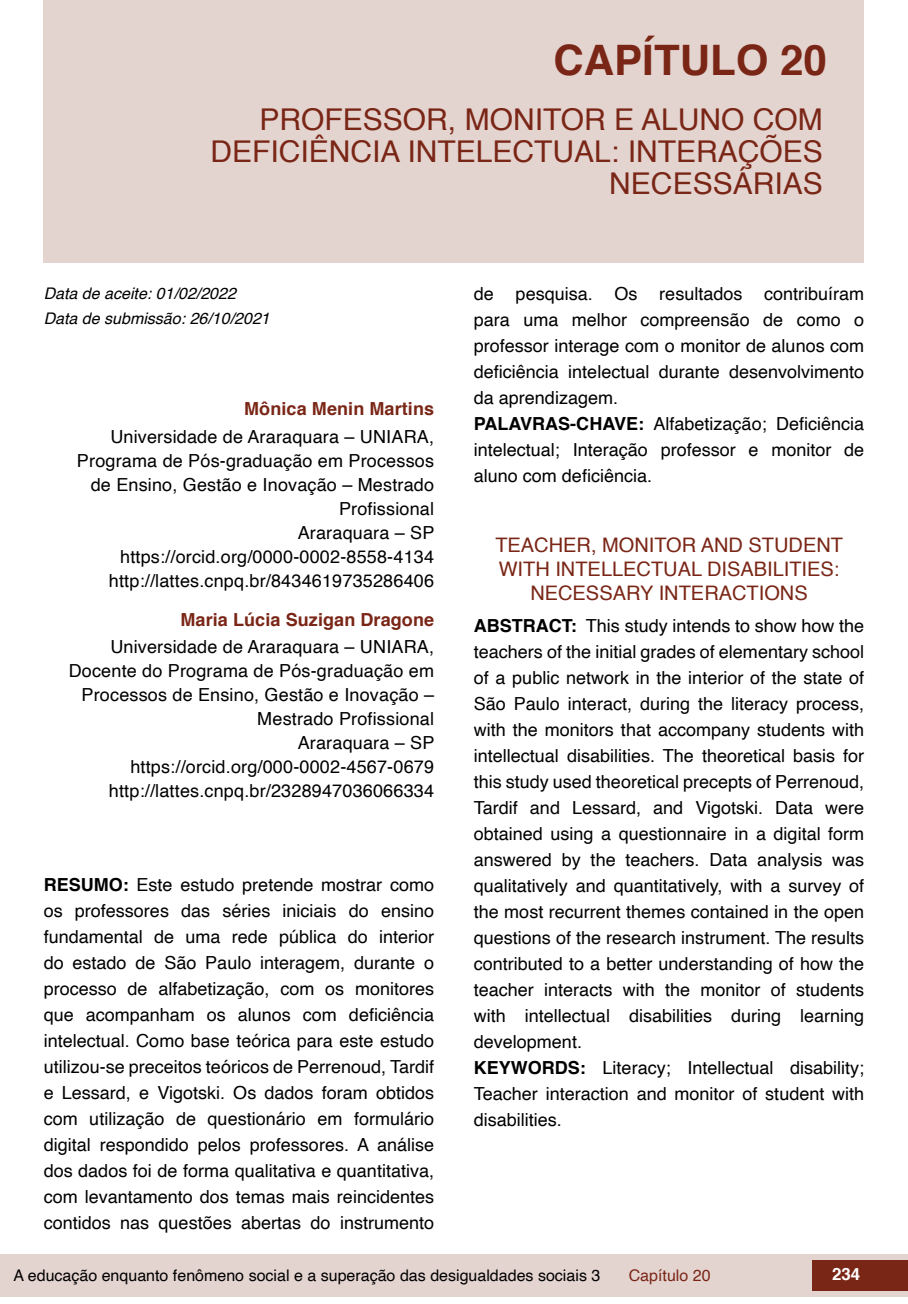
<style>
.page{position:relative;width:908px;height:1304px;background:#fff}
.page>*{position:absolute;margin:0;border:0;box-sizing:border-box;transform-origin:0 0}
.t1{font:700 42px "Helvetica";color:#7a2616}
.t2{font:30px/32px "Helvetica";color:#7a2616;text-align:right}
.t3{font:20px/24px "Helvetica";color:#7a2616;text-align:center}
.t4{font:18px/26px "Helvetica";color:#000;text-align:right}
.t5{font:700 18px "Helvetica";letter-spacing:.005em;color:#7a2616}
.t6{font:700 16.8px "Helvetica";color:#fff}
.t7{font:16px "Helvetica";color:#000}
.t8{font:italic 16px "Helvetica";color:#000}
.t9{font:16px "Helvetica";color:#7a2616}
.s1{font-weight:700}
</style>
<div class="page">
<div style="left:0;top:1254px;width:906px;height:43px;background:#e4d4d0"></div>
<div style="left:812px;top:1261px;width:95px;height:30px;background:#7a2616"></div>
<div style="left:44px;top:0;width:819px;height:263px;background:#e4d4d0"></div>
<h1 class="t1" style="left:553px;top:26px;width:275px">CAPÍTULO 20</h1>
<h2 class="t2" style="left:210px;top:104px;width:613px">PROFESSOR, MONITOR E ALUNO COM<br>DEFICIÊNCIA INTELECTUAL: INTERAÇÕES<br>NECESSÁRIAS</h2>
<p class="t8" style="left:44px;top:280px;width:194px">Data de aceite: 01/02/2022</p>
<p class="t8" style="left:44px;top:306px;width:227px">Data de submissão: 26/10/2021</p>
<p class="t5" style="left:244px;top:395px;width:191px">Mônica Menin Martins</p>
<p class="t4" style="left:77px;top:425px;width:359px;line-height:24px">Universidade de Araraquara – UNIARA, Programa de Pós-graduação em Processos de Ensino, Gestão e Inovação – Mestrado Profissional<br>Araraquara – SP https://orcid.org/0000-0002-8558-4134 http://lattes.cnpq.br/8434619735286406</p>
<p class="t5" style="left:180px;top:605px;width:255px">Maria Lúcia Suzigan Dragone</p>
<p class="t4" style="left:69px;top:636px;width:367px;line-height:24px">Universidade de Araraquara – UNIARA, Docente do Programa de Pós-graduação em Processos de Ensino, Gestão e Inovação – Mestrado Profissional<br>Araraquara – SP https://orcid.org/000-0002-4567-0679 http://lattes.cnpq.br/2328947036066334</p>
<p class="t4" style="left:44px;top:873px;width:392px;text-align:justify"><span class="s1">RESUMO:</span> Este estudo pretende mostrar como os professores das séries iniciais do ensino fundamental de uma rede pública do interior do estado de São Paulo interagem, durante o processo de alfabetização, com os monitores que acompanham os alunos com deficiência intelectual. Como base teórica para este estudo utilizou-se preceitos teóricos de Perrenoud, Tardif e Lessard, e Vigotski. Os dados foram obtidos com utilização de questionário em formulário digital respondido pelos professores. A análise dos dados foi de forma qualitativa e quantitativa, com levantamento dos temas mais reincidentes contidos nas questões abertas do instrumento</p>
<p class="t4" style="left:473px;top:281px;width:392px;text-align:left">de pesquisa. Os resultados contribuíram para uma melhor compreensão de como o professor interage com o monitor de alunos com deficiência intelectual durante desenvolvimento da aprendizagem.<br><span class="s1">PALAVRAS-CHAVE:</span> Alfabetização; Deficiência intelectual; Interação professor e monitor de aluno com deficiência.</p>
<p class="t3" style="left:495px;top:534px;width:349px">TEACHER, MONITOR AND STUDENT<br>WITH INTELLECTUAL DISABILITIES:<br>NECESSARY INTERACTIONS</p>
<p class="t4" style="left:473px;top:613px;width:392px;text-align:left"><span class="s1">ABSTRACT:</span> This study intends to show how the teachers of the initial grades of elementary school of a public network in the interior of the state of São Paulo interact, during the literacy process, with the monitors that accompany students with intellectual disabilities. The theoretical basis for this study used theoretical precepts of Perrenoud, Tardif and Lessard, and Vigotski. Data were obtained using a questionnaire in a digital form answered by the teachers. Data analysis was qualitatively and quantitatively, with a survey of the most recurrent themes contained in the open questions of the research instrument. The results contributed to a better understanding of how the teacher interacts with the monitor of students with intellectual disabilities during learning development.<br><span class="s1">KEYWORDS:</span> Literacy; Intellectual disability; Teacher interaction and monitor of student with disabilities.</p>
<p class="t7" style="left:14px;top:1263px;width:588px">A educação enquanto fenômeno social e a superação das desigualdades sociais 3</p>
<p class="t9" style="left:628px;top:1263px;width:83px">Capítulo 20</p>
<p class="t6" style="left:831px;top:1261px;width:30px">234</p>
</div>
